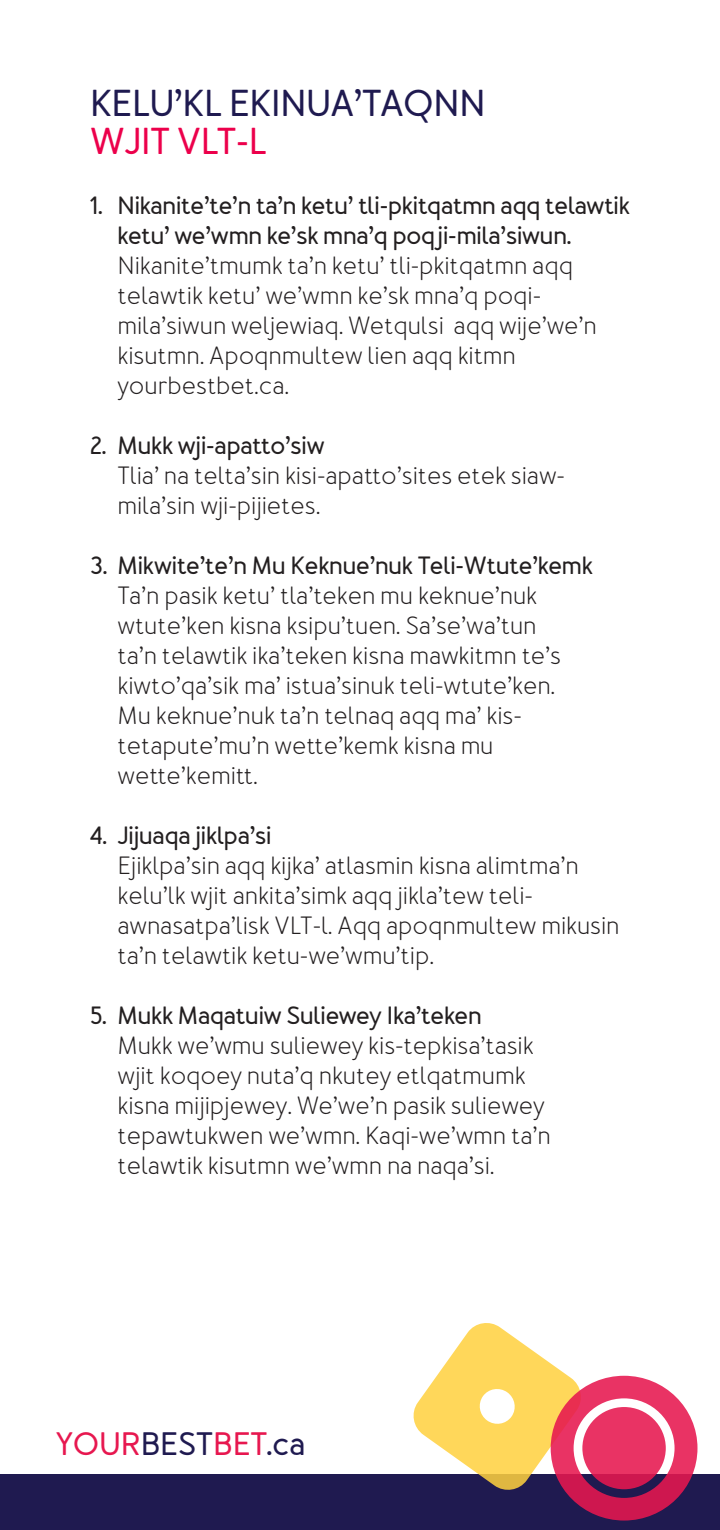
<style>
.page{position:relative;width:720px;height:1530px;background:#fff}
.page>*{position:absolute;margin:0;border:0;box-sizing:border-box;transform-origin:0 0}
.t1{font:700 37.5px/37.5px "Merlo Round";letter-spacing:-.005em;color:#1f1a50}
.t2{font:700 32.5px "Merlo Round";color:#e7174f}
.t3{font:25px/30px "Merlo Round";letter-spacing:-.005em;color:#231f20}
.t4{font:700 25px/30px "Merlo Round";letter-spacing:-.005em;color:#231f20}
.s1{color:#ec004b}
.s2{color:#1f1a50}
</style>
<div class="page">
<div style="left:0;top:1475px;width:720px;height:55px;background:#1f1a50"></div>
<svg style="left:410px;top:1323px;width:288px;height:198px"></svg>
<p class="t1" style="left:90px;top:87px;width:397px">KELU’KL EKINUA’TAQNN<br><span class="s1">WJIT VLT-L</span></p>
<p class="t4" style="left:118px;top:192px;width:514px;text-indent:-28px">1. Nikanite’te’n ta’n ketu’ tli-pkitqatmn aqq telawtik ketu’ we’wmn ke’sk mna’q poqji-mila’siwun.</p>
<p class="t3" style="left:118px;top:251px;width:481px">Nikanite’tmumk ta’n ketu’ tli-pkitqatmn aqq telawtik ketu’ we’wmn ke’sk mna’q poqi&shy;mila’siwun weljewiaq. Wetqulsi aqq wije’we’n kisutmn. Apoqnmultew lien aqq kitmn yourbestbet.ca.</p>
<p class="t4" style="left:90px;top:432px;width:236px">2. Mukk wji-apatto’siw</p>
<p class="t3" style="left:118px;top:461px;width:449px">Tlia’ na telta’sin kisi-apatto’sites etek siaw&shy;mila’sin wji-pijietes.</p>
<p class="t4" style="left:90px;top:552px;width:504px">3. Mikwite’te’n Mu Keknue’nuk Teli-Wtute’kemk</p>
<p class="t3" style="left:118px;top:581px;width:445px">Ta’n pasik ketu’ tla’teken mu keknue’nuk wtute’ken kisna ksipu’tuen. Sa’se’wa’tun ta’n telawtik ika’teken kisna mawkitmn te’s kiwto’qa’sik ma’ istua’sinuk teli-wtute’ken.<br>Mu keknue’nuk ta’n telnaq aqq ma’ kis&shy;tetapute’mu’n wette’kemk kisna mu wette’kemitt.</p>
<p class="t4" style="left:90px;top:822px;width:183px">4. Jijuaqa jiklpa’si</p>
<p class="t3" style="left:118px;top:851px;width:504px">Ejiklpa’sin aqq kijka’ atlasmin kisna alimtma’n kelu’lk wjit ankita’simk aqq jikla’tew teli&shy;awnasatpa’lisk VLT-l. Aqq apoqnmultew mikusin ta’n telawtik ketu-we’wmu’tip.</p>
<p class="t4" style="left:90px;top:1002px;width:393px">5. Mukk Maqatuiw Suliewey Ika’teken</p>
<p class="t3" style="left:118px;top:1031px;width:435px">Mukk we’wmu suliewey kis-tepkisa’tasik wjit koqoey nuta’q nkutey etlqatmumk kisna mijipjewey. We’we’n pasik suliewey tepawtukwen we’wmn. Kaqi-we’wmn ta’n telawtik kisutmn we’wmn na naqa’si.</p>
<p class="t2" style="left:55px;top:1424px;width:251px">YOUR<span class="s2">BEST</span>BET<span class="s2">.ca</span></p>
</div>
